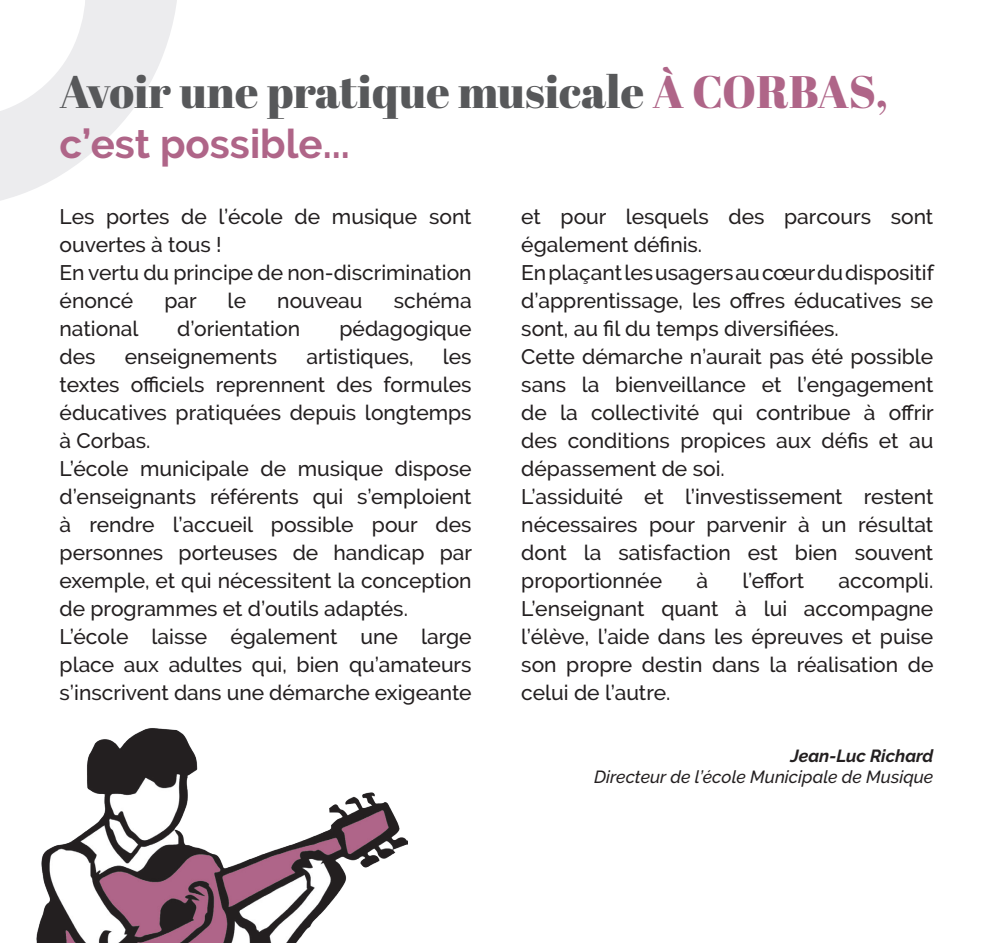
<style>
.page{position:relative;width:993px;height:943px;background:#fff}
.page>*{position:absolute;margin:0;border:0;box-sizing:border-box;transform-origin:0 0}
.t1{font:45.5px "Abril Fatface";color:#57585a}
.t2{font:700 40.25px "Raleway";color:#af6588}
.t3{font:500 21px/28px "Raleway";color:#231f20}
.t4{font:italic 500 17.5px "Raleway";color:#231f20}
.t5{font:italic 700 17.5px "Raleway";color:#231f20}
.s1{color:#af6588}
</style>
<div class="page">
<svg style="left:0;top:0;width:177px;height:201px;fill:#ececee"></svg>
<img style="left:37px;top:728px;width:370px;height:215px">
<h1 class="t1" style="left:60px;top:60px;width:829px">Avoir une pratique musicale <span class="s1">À CORBAS,</span></h1>
<h2 class="t2" style="left:60px;top:121px;width:292px">c’est possible...</h2>
<p class="t3" style="left:60px;top:202px;width:413px">Les portes de l’école de musique sont ouvertes à tous !<br>En vertu du principe de non-discrimination énoncé</p>
<p class="t3" style="left:164px;top:286px;width:34px">par</p>
<p class="t3" style="left:227px;top:286px;width:20px">le</p>
<p class="t3" style="left:277px;top:286px;width:87px">nouveau</p>
<p class="t3" style="left:393px;top:286px;width:79px">schéma</p>
<p class="t3" style="left:60px;top:314px;width:80px">national</p>
<p class="t3" style="left:177px;top:314px;width:124px">d’orientation</p>
<p class="t3" style="left:339px;top:314px;width:134px">pédagogique</p>
<p class="t3" style="left:60px;top:342px;width:37px">des</p>
<p class="t3" style="left:125px;top:342px;width:154px">enseignements</p>
<p class="t3" style="left:306px;top:342px;width:108px">artistiques,</p>
<p class="t3" style="left:60px;top:342px;width:414px;text-indent:383px">les textes officiels reprennent des formules éducatives pratiquées depuis longtemps à Corbas.<br>L’école municipale de musique dispose d’enseignants référents qui s’emploient à rendre l’accueil possible pour des personnes porteuses de handicap par exemple, et qui nécessitent la conception de programmes et d’outils adaptés.<br>L’école laisse également une large place aux adultes qui, bien qu’amateurs s’inscrivent dans une démarche exigeante</p>
<p class="t3" style="left:521px;top:202px;width:414px">et pour lesquels des parcours sont également définis.<br>En plaçant les usagers au cœur du dispositif d’apprentissage, les offres éducatives se sont, au fil du temps diversifiées.<br>Cette démarche n’aurait pas été possible sans la bienveillance et l’engagement de la collectivité qui contribue à offrir des conditions propices aux défis et au dépassement de soi.<br>L’assiduité et l’investissement restent nécessaires pour parvenir à un résultat dont la satisfaction est bien souvent proportionnée</p>
<p class="t3" style="left:696px;top:566px;width:13px">à</p>
<p class="t3" style="left:742px;top:566px;width:63px">l’effort</p>
<p class="t3" style="left:521px;top:566px;width:413px;text-align:justify;text-indent:317px">accompli.<br>L’enseignant quant à lui accompagne l’élève, l’aide dans les épreuves et puise son propre destin dans la réalisation de celui de l’autre.</p>
<p class="t5" style="left:790px;top:746px;width:144px">Jean-Luc Richard</p>
<p class="t4" style="left:594px;top:767px;width:340px">Directeur de l’école Municipale de Musique</p>
</div>
